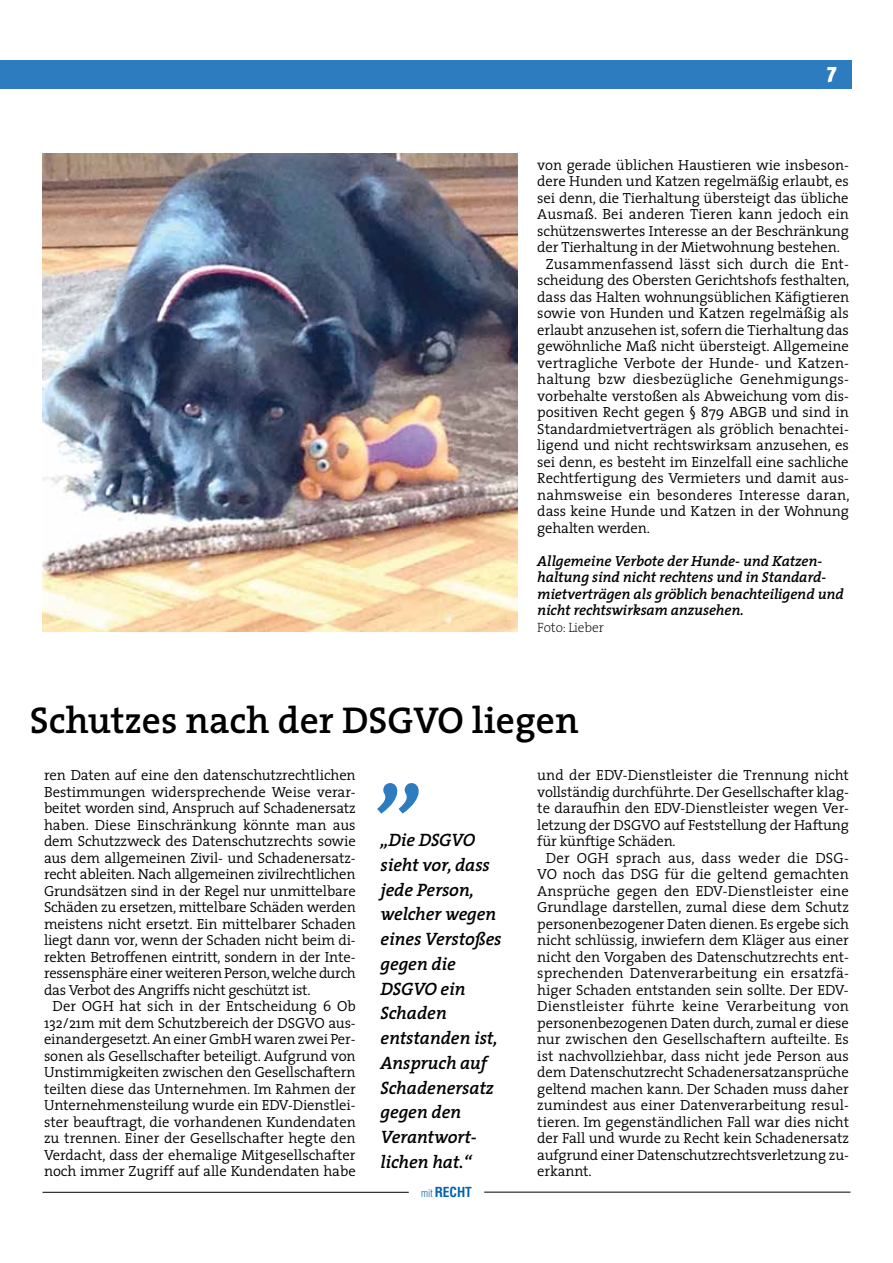
<style>
.page{position:relative;width:893px;height:1263px;background:#fff}
.page>*{position:absolute;margin:0;border:0;box-sizing:border-box;transform-origin:0 0}
.t1{font:italic 600 105px "The Serif";color:#2e7cc0}
.t2{font:600 37.5px "The Serif";color:#000}
.t3{font:900 21px "Meta Plus";color:#fff}
.t4{font:italic 600 18px/24.8px "The Serif";letter-spacing:-.01em;color:#000}
.t5{font:300 14.7px "The Serif";letter-spacing:-.005em;color:#000}
.t6{font:italic 600 14.7px/16.5px "The Serif";letter-spacing:-.01em;color:#000}
.t7{font:300 14.7px "The Serif";letter-spacing:.015em;color:#000}
.t8{font:200 13.5px "The Serif";letter-spacing:-.01em;color:#000}
.t9{font:700 condensed 13.5px "Helvetica";color:#0063af}
.s1{font-weight:300;font-size:10.5px}
</style>
<div class="page">
<hr style="left:43px;top:1192px;width:366px;height:1px;background:#000">
<hr style="left:484px;top:1192px;width:366px;height:1px;background:#000">
<div style="left:0;top:60px;width:852px;height:29px;background:#2e7cc0"></div>
<img style="left:43px;top:153px;width:474px;height:478px">
<h3 class="t3" style="left:819px;top:62px;width:19px">1 17</h3>
<p class="t5" style="left:537px;top:152px;width:313px">von gerade üblichen Haustieren wie insbeson-</p>
<p class="t5" style="left:537px;top:169px;width:313px">dere Hunden und Katzen regelmäßig erlaubt, es</p>
<p class="t5" style="left:537px;top:185px;width:313px">sei denn, die Tierhaltung übersteigt das übliche</p>
<p class="t5" style="left:537px;top:202px;width:313px">Ausmaß. Bei anderen Tieren kann jedoch ein</p>
<p class="t5" style="left:537px;top:218px;width:313px">schützenswertes Interesse an der Beschränkung</p>
<p class="t5" style="left:537px;top:235px;width:304px">der Tierhaltung in der Mietwohnung bestehen.</p>
<p class="t5" style="left:546px;top:251px;width:305px">Zusammenfassend lässt sich durch die Ent-</p>
<p class="t5" style="left:537px;top:268px;width:314px">scheidung des Obersten Gerichtshofs festhalten,</p>
<p class="t5" style="left:537px;top:284px;width:313px">dass das Halten wohnungsüblichen Käfigtieren</p>
<p class="t5" style="left:537px;top:301px;width:313px">sowie von Hunden und Katzen regelmäßig als</p>
<p class="t5" style="left:537px;top:317px;width:313px">erlaubt anzusehen ist, sofern die Tierhaltung das</p>
<p class="t5" style="left:537px;top:334px;width:313px">gewöhnliche Maß nicht übersteigt. Allgemeine</p>
<p class="t5" style="left:537px;top:350px;width:313px">vertragliche Verbote der Hunde- und Katzen-</p>
<p class="t7" style="left:537px;top:367px;width:313px">haltung bzw diesbezügliche Genehmigungs-</p>
<p class="t5" style="left:537px;top:383px;width:313px">vorbehalte verstoßen als Abweichung vom dis-</p>
<p class="t5" style="left:537px;top:400px;width:313px">positiven Recht gegen § 879 ABGB und sind in</p>
<p class="t5" style="left:537px;top:416px;width:313px">Standardmietverträgen als gröblich benachtei-</p>
<p class="t5" style="left:537px;top:433px;width:313px">ligend und nicht rechtswirksam anzusehen, es</p>
<p class="t5" style="left:537px;top:449px;width:313px">sei denn, es besteht im Einzelfall eine sachliche</p>
<p class="t5" style="left:537px;top:466px;width:313px">Rechtfertigung des Vermieters und damit aus-</p>
<p class="t5" style="left:537px;top:482px;width:314px">nahmsweise ein besonderes Interesse daran,</p>
<p class="t5" style="left:537px;top:499px;width:313px">dass keine Hunde und Katzen in der Wohnung</p>
<p class="t5" style="left:537px;top:515px;width:114px">gehalten werden.</p>
<p class="t6" style="left:537px;top:552px;width:308px">Allgemeine Verbote der Hunde- und Katzen&shy;haltung sind nicht rechtens und in Standard&shy;mietverträgen als gröblich benachteiligend und nicht rechtswirksam anzusehen.</p>
<p class="t8" style="left:537px;top:616px;width:68px">Foto: Lieber</p>
<h2 class="t2" style="left:30px;top:689px;width:550px">Schutzes nach der DSGVO liegen</h2>
<p class="t5" style="left:44px;top:763px;width:313px">ren Daten auf eine den datenschutzrechtlichen</p>
<p class="t5" style="left:44px;top:779px;width:313px">Bestimmungen widersprechende Weise verar-</p>
<p class="t5" style="left:44px;top:796px;width:313px">beitet worden sind, Anspruch auf Schadenersatz</p>
<p class="t5" style="left:44px;top:812px;width:313px">haben. Diese Einschränkung könnte man aus</p>
<p class="t5" style="left:44px;top:829px;width:313px">dem Schutzzweck des Datenschutzrechts sowie</p>
<p class="t5" style="left:44px;top:845px;width:313px">aus dem allgemeinen Zivil- und Schadenersatz-</p>
<p class="t5" style="left:44px;top:862px;width:313px">recht ableiten. Nach allgemeinen zivilrechtlichen</p>
<p class="t5" style="left:44px;top:878px;width:313px">Grundsätzen sind in der Regel nur unmittelbare</p>
<p class="t5" style="left:44px;top:895px;width:313px">Schäden zu ersetzen, mittelbare Schäden werden</p>
<p class="t5" style="left:44px;top:911px;width:313px">meistens nicht ersetzt. Ein mittelbarer Schaden</p>
<p class="t5" style="left:44px;top:928px;width:313px">liegt dann vor, wenn der Schaden nicht beim di-</p>
<p class="t5" style="left:44px;top:944px;width:313px">rekten Betroffenen eintritt, sondern in der Inte-</p>
<p class="t5" style="left:44px;top:961px;width:313px">ressensphäre einer weiteren Person, welche durch</p>
<p class="t5" style="left:44px;top:977px;width:268px">das Verbot des Angriffs nicht geschützt ist.</p>
<p class="t5" style="left:53px;top:994px;width:305px">Der OGH hat sich in der Entscheidung 6 Ob</p>
<p class="t5" style="left:44px;top:1010px;width:313px">132/21m mit dem Schutzbereich der DSGVO aus-</p>
<p class="t5" style="left:44px;top:1027px;width:313px">einandergesetzt. An einer GmbH waren zwei Per-</p>
<p class="t5" style="left:44px;top:1043px;width:313px">sonen als Gesellschafter beteiligt. Aufgrund von</p>
<p class="t5" style="left:44px;top:1060px;width:313px">Unstimmigkeiten zwischen den Gesellschaftern</p>
<p class="t5" style="left:44px;top:1076px;width:313px">teilten diese das Unternehmen. Im Rahmen der</p>
<p class="t5" style="left:44px;top:1093px;width:313px">Unternehmensteilung wurde ein EDV-Dienstlei-</p>
<p class="t5" style="left:44px;top:1109px;width:313px">ster beauftragt, die vorhandenen Kundendaten</p>
<p class="t5" style="left:44px;top:1126px;width:313px">zu trennen. Einer der Gesellschafter hegte den</p>
<p class="t5" style="left:44px;top:1142px;width:313px">Verdacht, dass der ehemalige Mitgesellschafter</p>
<p class="t5" style="left:44px;top:1159px;width:313px">noch immer Zugriff auf alle Kundendaten habe</p>
<p class="t5" style="left:537px;top:763px;width:313px">und der EDV-Dienstleister die Trennung nicht</p>
<p class="t5" style="left:537px;top:779px;width:313px">vollständig durchführte. Der Gesellschafter klag-</p>
<p class="t5" style="left:537px;top:796px;width:313px">te daraufhin den EDV-Dienstleister wegen Ver-</p>
<p class="t5" style="left:537px;top:812px;width:313px">letzung der DSGVO auf Feststellung der Haftung</p>
<p class="t5" style="left:537px;top:829px;width:140px">für künftige Schäden.</p>
<p class="t7" style="left:546px;top:845px;width:305px">Der OGH sprach aus, dass weder die DSG-</p>
<p class="t5" style="left:537px;top:862px;width:313px">VO noch das DSG für die geltend gemachten</p>
<p class="t5" style="left:537px;top:878px;width:313px">Ansprüche gegen den EDV-Dienstleister eine</p>
<p class="t5" style="left:537px;top:895px;width:313px">Grundlage darstellen, zumal diese dem Schutz</p>
<p class="t5" style="left:537px;top:911px;width:313px">personenbezogener Daten dienen. Es ergebe sich</p>
<p class="t5" style="left:537px;top:928px;width:313px">nicht schlüssig, inwiefern dem Kläger aus einer</p>
<p class="t5" style="left:537px;top:944px;width:313px">nicht den Vorgaben des Datenschutzrechts ent-</p>
<p class="t5" style="left:537px;top:961px;width:313px">sprechenden Datenverarbeitung ein ersatzfä-</p>
<p class="t5" style="left:537px;top:977px;width:313px">higer Schaden entstanden sein sollte. Der EDV-</p>
<p class="t7" style="left:537px;top:994px;width:313px">Dienstleister führte keine Verarbeitung von</p>
<p class="t5" style="left:537px;top:1010px;width:313px">personenbezogenen Daten durch, zumal er diese</p>
<p class="t5" style="left:537px;top:1027px;width:313px">nur zwischen den Gesellschaftern aufteilte. Es</p>
<p class="t5" style="left:537px;top:1043px;width:313px">ist nachvollziehbar, dass nicht jede Person aus</p>
<p class="t5" style="left:537px;top:1060px;width:313px">dem Datenschutzrecht Schadenersatzansprüche</p>
<p class="t5" style="left:537px;top:1076px;width:313px">geltend machen kann. Der Schaden muss daher</p>
<p class="t5" style="left:537px;top:1093px;width:313px">zumindest aus einer Datenverarbeitung resul-</p>
<p class="t5" style="left:537px;top:1109px;width:313px">tieren. Im gegenständlichen Fall war dies nicht</p>
<p class="t5" style="left:537px;top:1126px;width:313px">der Fall und wurde zu Recht kein Schadenersatz</p>
<p class="t5" style="left:537px;top:1142px;width:313px">aufgrund einer Datenschutzrechtsverletzung zu-</p>
<p class="t5" style="left:537px;top:1159px;width:56px">erkannt.</p>
<h1 class="t1" style="left:381px;top:673px;width:48px">„</h1>
<p class="t4" style="left:381px;top:827px;width:122px">„Die DSGVO sieht vor, dass jede Person, welcher wegen eines Verstoßes gegen die<br>DSGVO ein<br>Schaden entstanden ist,<br>Anspruch auf<br>Schadenersatz gegen den<br>Verantwort&shy;lichen hat.“</p>
<p class="t9" style="left:421px;top:1183px;width:52px"><span class="s1">mit</span> RECHT</p>
</div>
